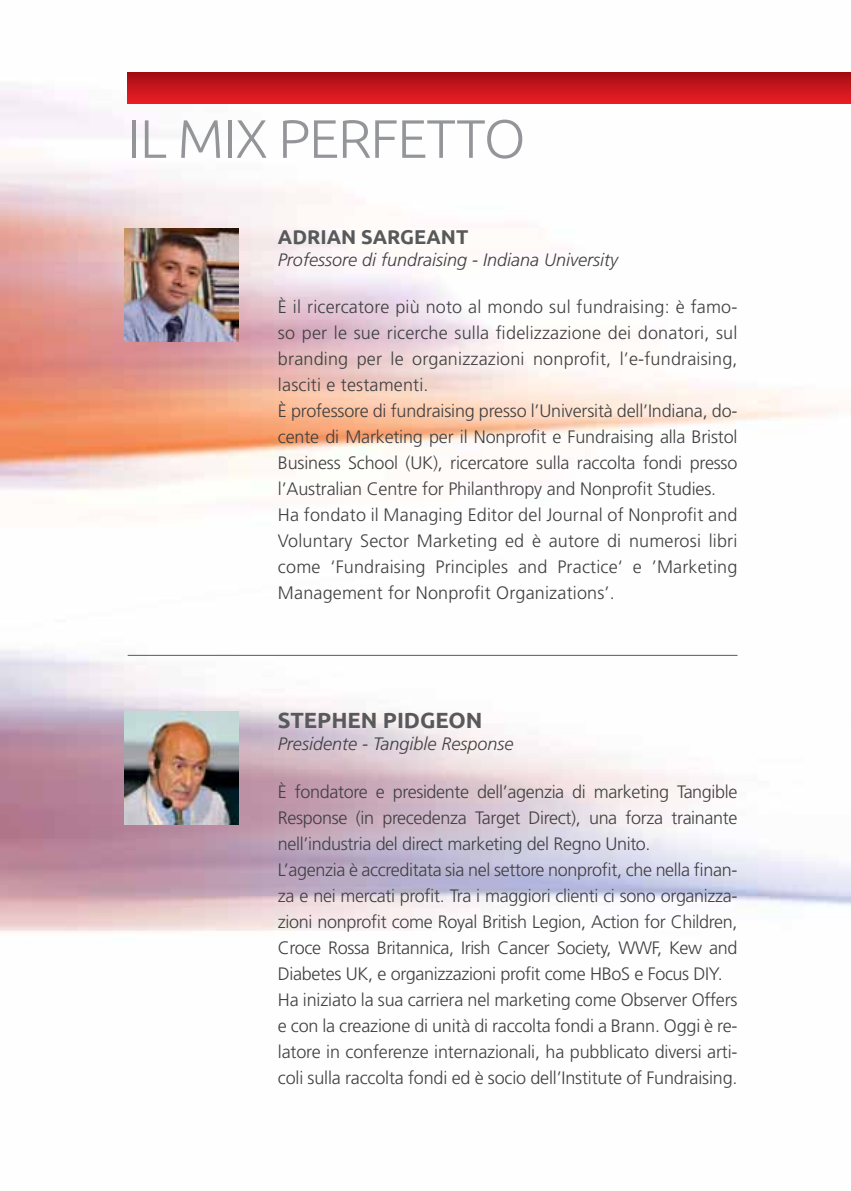
<style>
.page{position:relative;width:851px;height:1191px;background:#fff}
.page>*{position:absolute;margin:0;border:0;box-sizing:border-box;transform-origin:0 0}
.t1{font:300 54px "Ubuntu";letter-spacing:-.02em;color:#939598}
.t2{font:700 22px "Ubuntu";color:#58595b}
.t3{font:700 20px "Ubuntu";color:#58595b}
.t4{font:300 18px/26px "Frutiger";letter-spacing:-.01em;color:#414042}
.t5{font:300 18px/26px "Frutiger";letter-spacing:.01em;color:#414042}
.t6{font:italic 300 18px "Frutiger";color:#414042}
</style>
<div class="page">
<img style="left:0;top:87px;width:850px;height:844px">
<div style="left:127px;top:72px;width:723px;height:32px;background:linear-gradient(to bottom,#a00e12,#eb1d25)"></div>
<hr style="left:128px;top:655px;width:609px;height:1px;background:#58595b">
<img style="left:125px;top:228px;width:113px;height:114px">
<img style="left:125px;top:711px;width:113px;height:113px">
<h1 class="t1" style="left:128px;top:106px;width:399px">IL MIX PERFETTO</h1>
<p class="t3" style="left:278px;top:225px;width:192px">ADRIAN SARGEANT</p>
<p class="t6" style="left:278px;top:249px;width:342px">Professore di fundraising - Indiana University</p>
<p class="t5" style="left:278px;top:294px;width:461px">È il ricercatore più noto al mondo sul fundraising: è famo&shy;so per le sue ricerche sulla fidelizzazione dei donatori, sul branding per le organizzazioni nonprofit, l’e-fundraising, lasciti e testamenti.<br>È professore di fundraising presso l’Università dell’Indiana, do&shy;cente di Marketing per il Nonprofit e Fundraising alla Bristol Business School (UK), ricercatore sulla raccolta fondi presso l’Australian Centre for Philanthropy and Nonprofit Studies.<br>Ha fondato il Managing Editor del Journal of Nonprofit and Voluntary Sector Marketing ed è autore di numerosi libri come ‘Fundraising Principles and Practice‘ e ’Marketing Management for Nonprofit Organizations’.</p>
<p class="t2" style="left:278px;top:707px;width:206px">STEPHEN PIDGEON</p>
<p class="t6" style="left:278px;top:733px;width:237px">Presidente - Tangible Response</p>
<p class="t4" style="left:278px;top:778px;width:461px">È fondatore e presidente dell’agenzia di marketing Tangible Response (in precedenza Target Direct), una forza trainante nell’industria del direct marketing del Regno Unito.<br>L’agenzia è accreditata sia nel settore nonprofit, che nella finan&shy;za e nei mercati profit. Tra i maggiori clienti ci sono organizza&shy;zioni nonprofit come Royal British Legion, Action for Children, Croce Rossa Britannica, Irish Cancer Society, WWF, Kew and Diabetes UK, e organizzazioni profit come HBoS e Focus DIY.<br>Ha iniziato la sua carriera nel marketing come Observer Offers e con la creazione di unità di raccolta fondi a Brann. Oggi è re&shy;latore in conferenze internazionali, ha pubblicato diversi arti&shy;coli sulla raccolta fondi ed è socio dell’Institute of Fundraising.</p>
</div>
